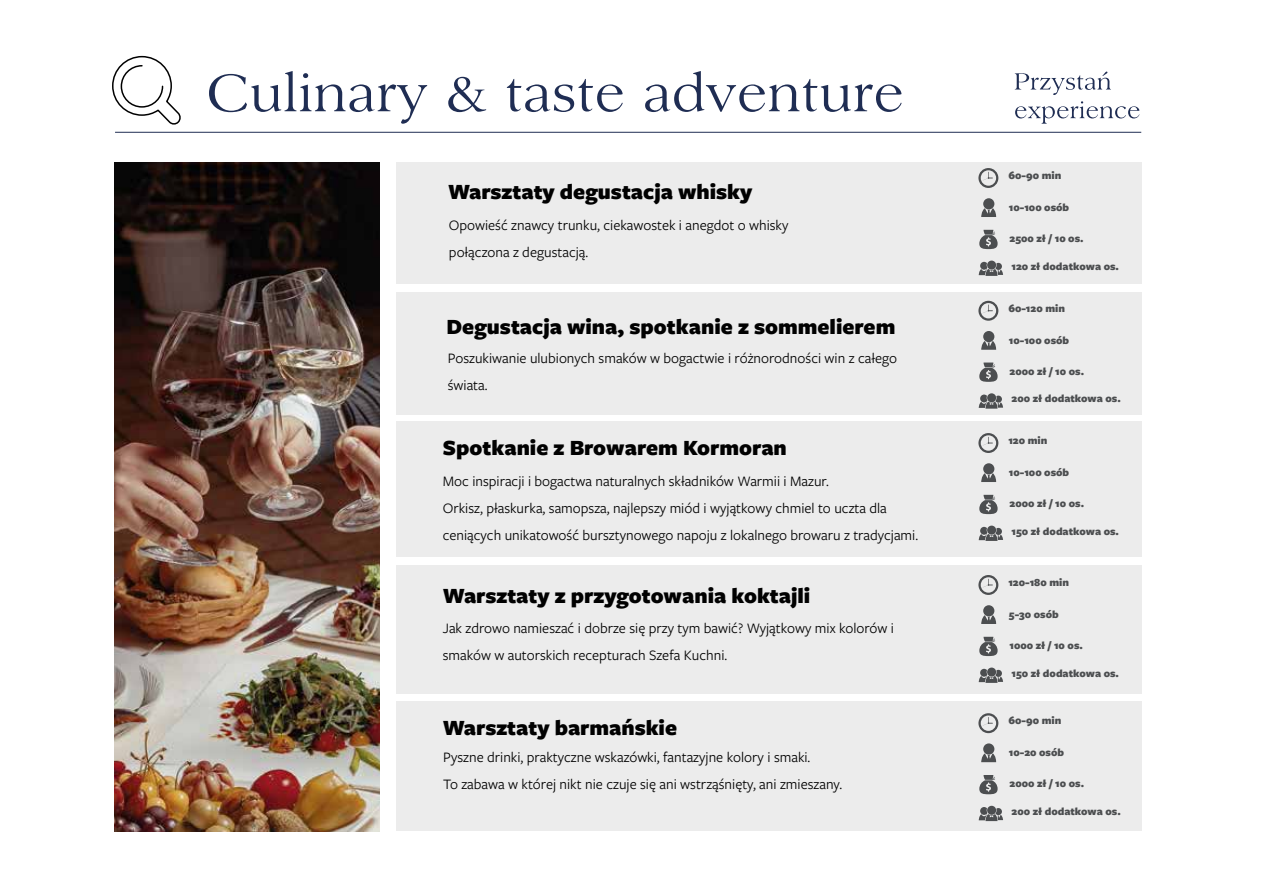
<style>
.page{position:relative;width:1263px;height:893px;background:#fff}
.page>*{position:absolute;margin:0;border:0;box-sizing:border-box;transform-origin:0 0}
.t1{font:900 22.5px "Freight Sans Pro";color:#010101}
.t2{font:15px/27px "Freight Sans Pro";color:#010101}
.t3{font:900 11.25px "Freight Sans Pro";color:#4c4e50}
</style>
<div class="page">
<svg style="left:1015px;top:72px;width:96px;height:23px"></svg>
<svg style="left:1015px;top:101px;width:124px;height:23px"></svg>
<hr style="left:115px;top:132px;width:1026px;height:1px;background:#1f2d53">
<svg style="left:209px;top:71px;width:218px;height:53px"></svg>
<svg style="left:448px;top:77px;width:38px;height:35px"></svg>
<svg style="left:507px;top:79px;width:116px;height:33px"></svg>
<svg style="left:645px;top:71px;width:257px;height:41px"></svg>
<svg style="left:112px;top:55px;width:69px;height:70px"></svg>
<div style="left:396px;top:163px;width:745px;height:121px;background:#ececec"></div>
<svg style="left:979px;top:230px;width:18px;height:19px"></svg>
<svg style="left:981px;top:208px;width:15px;height:9px"></svg>
<div style="left:983px;top:198px;width:11px;height:11px;background:#4c4e50;border-radius:50%"></div>
<svg style="left:978px;top:168px;width:20px;height:20px"></svg>
<svg style="left:979px;top:261px;width:24px;height:15px"></svg>
<div style="left:396px;top:292px;width:745px;height:123px;background:#ececec"></div>
<svg style="left:979px;top:363px;width:18px;height:19px"></svg>
<svg style="left:981px;top:341px;width:15px;height:9px"></svg>
<div style="left:983px;top:331px;width:11px;height:11px;background:#4c4e50;border-radius:50%"></div>
<svg style="left:978px;top:301px;width:20px;height:20px"></svg>
<svg style="left:979px;top:393px;width:24px;height:16px"></svg>
<div style="left:396px;top:422px;width:745px;height:135px;background:#ececec"></div>
<svg style="left:979px;top:495px;width:18px;height:19px"></svg>
<svg style="left:981px;top:473px;width:15px;height:9px"></svg>
<div style="left:983px;top:463px;width:11px;height:11px;background:#4c4e50;border-radius:50%"></div>
<svg style="left:978px;top:433px;width:20px;height:20px"></svg>
<svg style="left:979px;top:526px;width:24px;height:15px"></svg>
<div style="left:396px;top:565px;width:745px;height:129px;background:#ececec"></div>
<svg style="left:979px;top:637px;width:18px;height:19px"></svg>
<svg style="left:981px;top:615px;width:15px;height:9px"></svg>
<div style="left:983px;top:605px;width:11px;height:11px;background:#4c4e50;border-radius:50%"></div>
<svg style="left:978px;top:575px;width:20px;height:20px"></svg>
<svg style="left:979px;top:668px;width:24px;height:15px"></svg>
<div style="left:396px;top:702px;width:745px;height:129px;background:#ececec"></div>
<svg style="left:979px;top:775px;width:18px;height:19px"></svg>
<svg style="left:981px;top:753px;width:15px;height:9px"></svg>
<div style="left:983px;top:743px;width:11px;height:12px;background:#4c4e50;border-radius:50%"></div>
<svg style="left:978px;top:713px;width:20px;height:20px"></svg>
<svg style="left:979px;top:806px;width:24px;height:15px"></svg>
<img style="left:115px;top:163px;width:264px;height:669px">
<h1 class="t1" style="left:448px;top:176px;width:306px">Warsztaty degustacja whisky</h1>
<p class="t2" style="left:449px;top:211px;width:341px">Opowieść znawcy trunku, ciekawostek i anegdot o whisky połączona z degustacją.</p>
<h1 class="t1" style="left:446px;top:311px;width:450px">Degustacja wina, spotkanie z sommelierem</h1>
<p class="t2" style="left:448px;top:344px;width:451px">Poszukiwanie ulubionych smaków w bogactwie i różnorodności win z całego świata.</p>
<h1 class="t1" style="left:443px;top:432px;width:346px">Spotkanie z Browarem Kormoran</h1>
<p class="t2" style="left:443px;top:467px;width:477px">Moc inspiracji i bogactwa naturalnych składników Warmii i Mazur.<br>Orkisz, płaskurka, samopsza, najlepszy miód i wyjątkowy chmiel to uczta dla ceniących unikatowość bursztynowego napoju z lokalnego browaru z tradycjami.</p>
<h1 class="t1" style="left:443px;top:580px;width:369px">Warsztaty z przygotowania koktajli</h1>
<p class="t2" style="left:443px;top:614px;width:453px">Jak zdrowo namieszać i dobrze się przy tym bawić? Wyjątkowy mix kolorów i smaków w autorskich recepturach Szefa Kuchni.</p>
<h1 class="t1" style="left:443px;top:712px;width:236px">Warsztaty barmańskie</h1>
<p class="t2" style="left:443px;top:743px;width:400px">Pyszne drinki, praktyczne wskazówki, fantazyjne kolory i smaki.<br>To zabawa w której nikt nie czuje się ani wstrząśnięty, ani zmieszany.</p>
<p class="t3" style="left:1008px;top:167px;width:54px">60-90 min</p>
<p class="t3" style="left:1009px;top:200px;width:62px">10-100 osób</p>
<p class="t3" style="left:1009px;top:231px;width:76px">2500 zł / 10 os.</p>
<p class="t3" style="left:1011px;top:258px;width:109px">120 zł dodatkowa os.</p>
<p class="t3" style="left:1008px;top:300px;width:58px">60-120 min</p>
<p class="t3" style="left:1009px;top:332px;width:62px">10-100 osób</p>
<p class="t3" style="left:1009px;top:363px;width:76px">2000 zł / 10 os.</p>
<p class="t3" style="left:1011px;top:391px;width:111px">200 zł dodatkowa os.</p>
<p class="t3" style="left:1008px;top:432px;width:40px">120 min</p>
<p class="t3" style="left:1009px;top:465px;width:62px">10-100 osób</p>
<p class="t3" style="left:1009px;top:496px;width:76px">2000 zł / 10 os.</p>
<p class="t3" style="left:1011px;top:523px;width:109px">150 zł dodatkowa os.</p>
<p class="t3" style="left:1008px;top:574px;width:62px">120-180 min</p>
<p class="t3" style="left:1009px;top:606px;width:51px">5-30 osób</p>
<p class="t3" style="left:1009px;top:638px;width:75px">1000 zł / 10 os.</p>
<p class="t3" style="left:1011px;top:665px;width:109px">150 zł dodatkowa os.</p>
<p class="t3" style="left:1008px;top:713px;width:54px">60-90 min</p>
<p class="t3" style="left:1009px;top:745px;width:57px">10-20 osób</p>
<p class="t3" style="left:1009px;top:776px;width:76px">2000 zł / 10 os.</p>
<p class="t3" style="left:1011px;top:803px;width:111px">200 zł dodatkowa os.</p>
</div>
